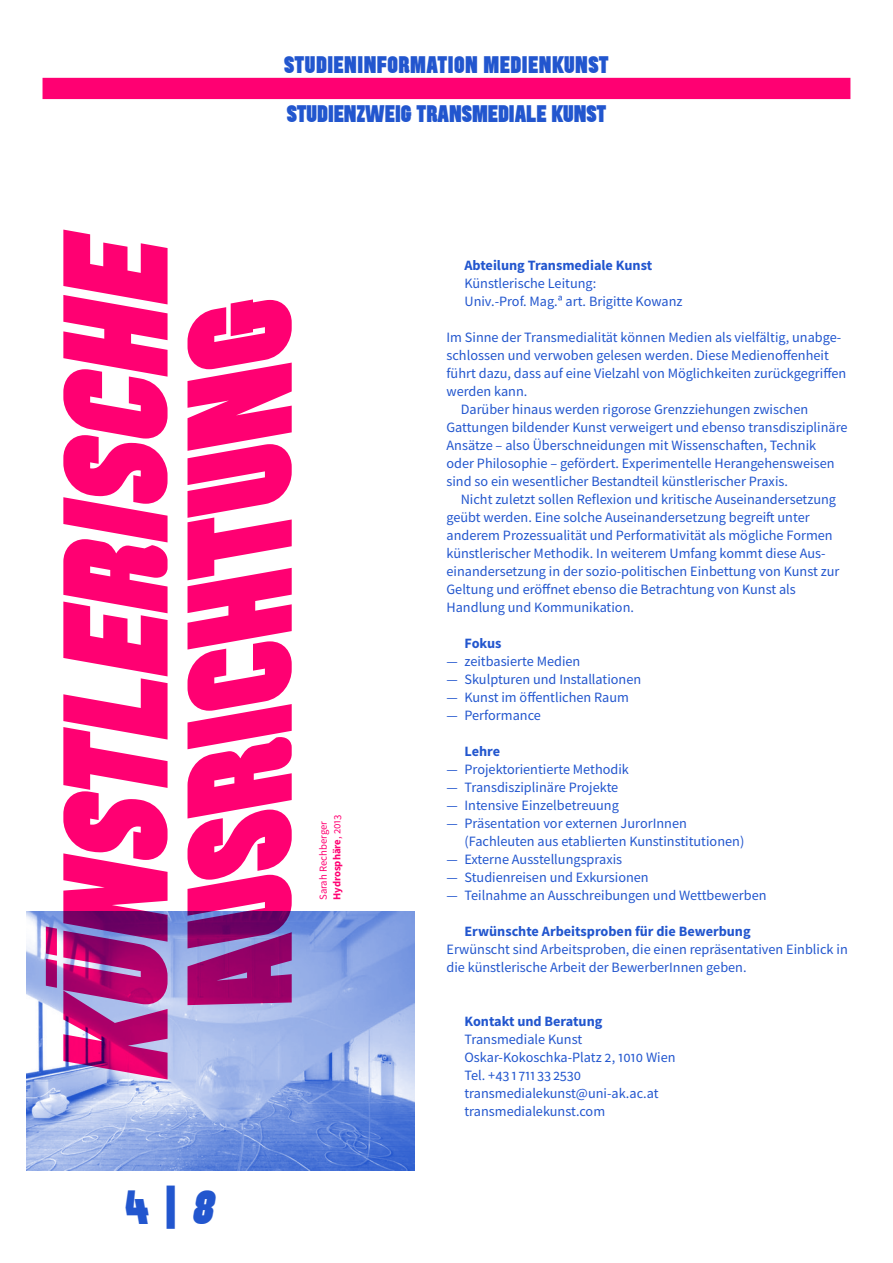
<style>
.page{position:relative;width:893px;height:1263px;background:#fff}
.page>*{position:absolute;margin:0;border:0;box-sizing:border-box;transform-origin:0 0}
.t1{font:148.8px "The Pyte Foundry Routine C";color:#ff0072}
.t2{font:148.8px "The Pyte Foundry Routine A";color:#ff0072}
.t3{font:48px "The Pyte Foundry Routine A";color:#2256ce}
.t4{font:24px "The Pyte Foundry Routine B";color:#2256ce}
.t5{font:24px "The Pyte Foundry Routine B";letter-spacing:.02em;color:#2256ce}
.running_DE{font:14.25px/18px "Source Sans Pro";color:#2256ce}
.subhead{font:700 14.25px "Source Sans Pro";color:#2256ce}
.running_DE-2{font:700 10.65px "Source Sans Pro";color:#ff0072}
.running_DE-3{font:10.65px "Source Sans Pro";color:#ff0072}
.s1{font-weight:400}
.s2{font-family:"The Pyte Foundry Routine B"}
.s3{font-family:"The Pyte Foundry Routine C"}
</style>
<div class="page">
<div style="left:43px;top:78px;width:807px;height:21px;background:#ff0072"></div>
<img style="left:27px;top:911px;width:387px;height:259px">
<svg style="left:46px;top:926px;width:11px;height:62px"></svg>
<h3 class="t5" style="left:284px;top:49px;width:326px">STUDIENINFORMATION MEDIENKUNST</h3>
<h3 class="t4" style="left:287px;top:98px;width:321px">STUDIENZWEIG TRANSMEDIALE KUNST</h3>
<h1 class="t1" style="left:19px;top:1075px;width:851px;rotate:-90deg">Kunstlerische</h1>
<h1 class="t2" style="left:143px;top:1012px;width:717px;rotate:-90deg">ausrichtung</h1>
<p class="running_DE-3" style="left:317px;top:900px;width:80px;rotate:-90deg">Sarah Rechberger</p>
<p class="running_DE-2" style="left:330px;top:900px;width:87px;rotate:-90deg">Hydrosphäre<span class="s1">, 2013</span></p>
<p class="subhead" style="left:464px;top:256px;width:189px">Abteilung Transmediale Kunst</p>
<p class="running_DE" style="left:464px;top:274px;width:220px">Künstlerische Leitung:<br>Univ.-Prof. Mag.ᵃ art. Brigitte Kowanz</p>
<p class="running_DE" style="left:446px;top:328px;width:401px">Im Sinne der Transmedialität können Medien als vielfältig, unabge&shy;schlossen und verwoben gelesen werden. Diese Medienoffenheit führt dazu, dass auf eine Vielzahl von Möglichkeiten zurückgegriffen werden kann.</p>
<p class="running_DE" style="left:446px;top:400px;width:403px;text-indent:14px">Darüber hinaus werden rigorose Grenzziehungen zwischen Gattungen bildender Kunst verweigert und ebenso transdisziplinäre Ansätze – also Überschneidungen mit Wissenschaften, Technik<br>oder Philosophie – gefördert. Experimentelle Herangehensweisen sind so ein wesentlicher Bestandteil künstlerischer Praxis.</p>
<p class="running_DE" style="left:446px;top:490px;width:394px;text-indent:14px">Nicht zuletzt sollen Reflexion und kritische Auseinandersetzung geübt werden. Eine solche Auseinandersetzung begreift unter anderem Prozessualität und Performativität als mögliche Formen künstlerischer Methodik. In weiterem Umfang kommt diese Aus&shy;einandersetzung in der sozio-politischen Einbettung von Kunst zur Geltung und eröffnet ebenso die Betrachtung von Kunst als Handlung und Kommunikation.</p>
<p class="subhead" style="left:464px;top:634px;width:39px">Fokus</p>
<p class="running_DE" style="left:446px;top:652px;width:135px">— zeitbasierte Medien</p>
<p class="running_DE" style="left:446px;top:670px;width:196px">— Skulpturen und Installationen</p>
<p class="running_DE" style="left:446px;top:688px;width:184px">— Kunst im öffentlichen Raum</p>
<p class="running_DE" style="left:446px;top:706px;width:96px">— Performance</p>
<p class="subhead" style="left:464px;top:742px;width:37px">Lehre</p>
<p class="running_DE" style="left:446px;top:760px;width:184px">— Projektorientierte Methodik</p>
<p class="running_DE" style="left:446px;top:778px;width:173px">— Transdisziplinäre Projekte</p>
<p class="running_DE" style="left:446px;top:796px;width:174px">— Intensive Einzelbetreuung</p>
<p class="running_DE" style="left:446px;top:814px;width:242px">— Präsentation vor externen JurorInnen</p>
<p class="running_DE" style="left:464px;top:832px;width:281px">(Fachleuten aus etablierten Kunstinstitutionen)</p>
<p class="running_DE" style="left:446px;top:850px;width:177px">— Externe Ausstellungspraxis</p>
<p class="running_DE" style="left:446px;top:868px;width:204px">— Studienreisen und Exkursionen</p>
<p class="running_DE" style="left:446px;top:886px;width:322px">— Teilnahme an Ausschreibungen und Wettbewerben</p>
<p class="subhead" style="left:464px;top:922px;width:288px">Erwünschte Arbeitsproben für die Bewerbung</p>
<p class="running_DE" style="left:446px;top:940px;width:403px">Erwünscht sind Arbeitsproben, die einen repräsentativen Einblick in die künstlerische Arbeit der BewerberInnen geben.</p>
<p class="subhead" style="left:464px;top:1012px;width:139px">Kontakt und Beratung</p>
<p class="running_DE" style="left:464px;top:1030px;width:119px">Transmediale Kunst</p>
<p class="running_DE" style="left:464px;top:1048px;width:213px">Oskar-Kokoschka-Platz 2, 1010 Wien</p>
<p class="running_DE" style="left:464px;top:1066px;width:118px">Tel. +43 1 711 33 2530</p>
<p class="running_DE" style="left:464px;top:1084px;width:195px">transmedialekunst@uni-ak.ac.at</p>
<p class="running_DE" style="left:464px;top:1102px;width:142px">transmedialekunst.com</p>
<h2 class="t3" style="left:125px;top:1176px;width:92px">4<span class="s2">|</span> <span class="s3">8</span></h2>
</div>
